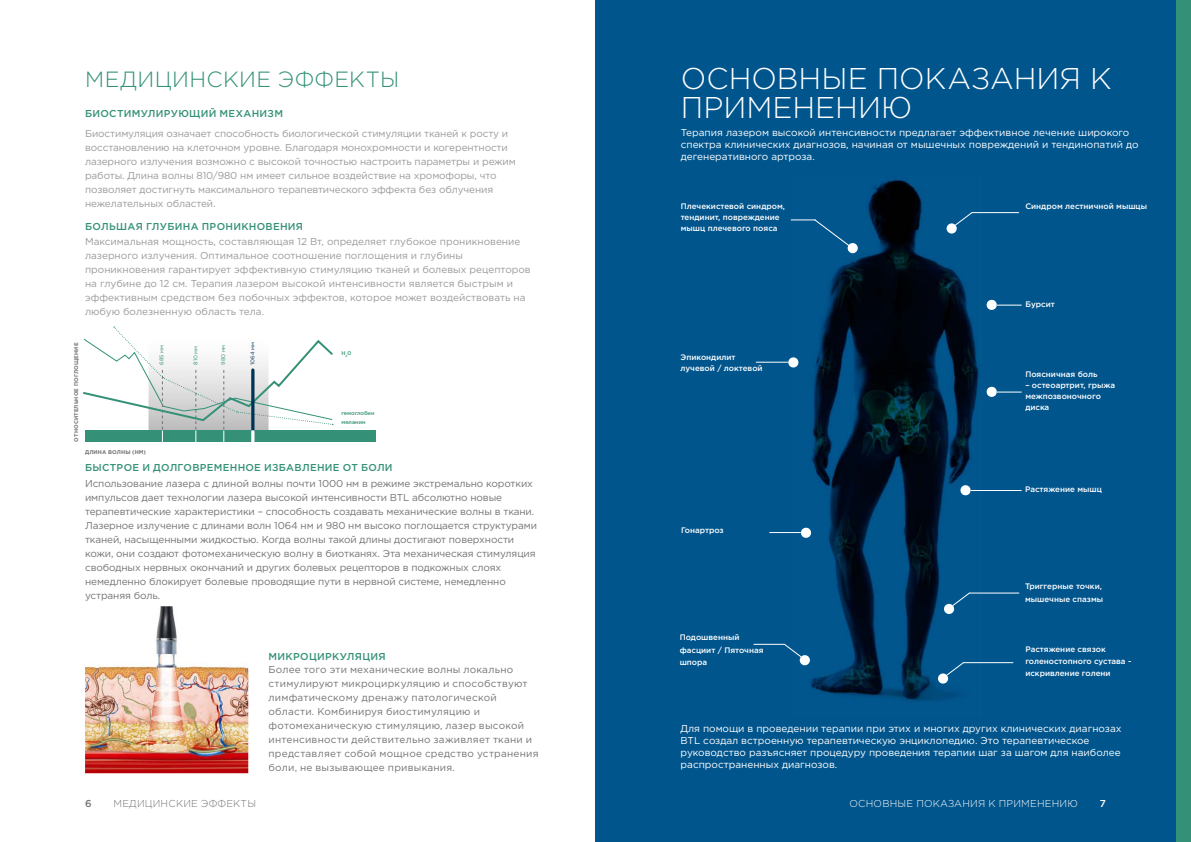
<style>
.page{position:relative;width:1191px;height:842px;background:#fff}
.page>*{position:absolute;margin:0;border:0;box-sizing:border-box;transform-origin:0 0}
.t1{font:300 30px/29px "Gotham Pro";color:#fff}
.t2{font:300 22px "Gotham Pro";letter-spacing:.02em;color:#349177}
.t3{font:10px/14px "Gotham Pro";letter-spacing:-.01em;color:#9b9a9a}
.t4{font:10px/14px "Gotham Pro";letter-spacing:-.01em;color:#747373}
.t5{font:10px/12px "Gotham Pro";color:#fff}
.t6{font:10px/14px "Gotham Pro";letter-spacing:.02em;color:#747373}
.t7{font:500 10px "Gotham Pro";letter-spacing:.03em;color:#349177}
.t8{font:300 10px "Gotham Pro";letter-spacing:.02em;color:#fff}
.t9{font:300 10px "Gotham Pro";letter-spacing:.02em;color:#747373}
.t10{font:500 10px "Gotham Pro";color:#747373}
.t11{font:500 10px "Gotham Pro";color:#fff}
.t12{font:500 8px/11px "Gotham Pro";color:#fff}
.t13{font:700 5.4px "Gotham Pro";letter-spacing:.02em;color:#747373}
.t14{font:500 5.4px/8.2px "Gotham Pro";color:#349177}
.t15{font:5.4px "Gotham Pro";color:#349177}
.t16{font:5.4px "Gotham Pro";color:#003456}
</style>
<div class="page">
<div style="left:595px;top:0;width:596px;height:842px;background:#00558d"></div>
<img style="left:800px;top:179px;width:181px;height:522px">
<img style="left:85px;top:665px;width:163px;height:108px">
<div style="left:946px;top:223px;width:10px;height:11px;background:#fff;border-radius:50%"></div>
<svg style="left:954px;top:212px;width:18px;height:14px"></svg>
<hr style="left:972px;top:212px;width:46px;height:1px;background:#fff">
<svg style="left:986px;top:299px;width:35px;height:11px"></svg>
<svg style="left:787px;top:357px;width:12px;height:11px"></svg>
<hr style="left:756px;top:362px;width:32px;height:1px;background:#fff">
<svg style="left:800px;top:527px;width:11px;height:11px"></svg>
<hr style="left:769px;top:532px;width:31px;height:1px;background:#fff">
<svg style="left:986px;top:386px;width:35px;height:11px"></svg>
<svg style="left:959px;top:484px;width:12px;height:12px"></svg>
<hr style="left:971px;top:490px;width:50px;height:1px;background:#fff">
<div style="left:847px;top:243px;width:10px;height:10px;background:#fff;border-radius:50%"></div>
<svg style="left:791px;top:219px;width:59px;height:28px"></svg>
<div style="left:944px;top:604px;width:10px;height:10px;background:#fff;border-radius:50%"></div>
<svg style="left:952px;top:592px;width:18px;height:14px"></svg>
<hr style="left:969px;top:593px;width:50px;height:1px;background:#fff">
<div style="left:938px;top:673px;width:10px;height:11px;background:#fff;border-radius:50%"></div>
<svg style="left:946px;top:662px;width:18px;height:14px"></svg>
<hr style="left:963px;top:662px;width:50px;height:1px;background:#fff">
<div style="left:799px;top:655px;width:11px;height:10px;background:#fff;border-radius:50%"></div>
<svg style="left:784px;top:644px;width:17px;height:13px"></svg>
<hr style="left:754px;top:644px;width:30px;height:1px;background:#fff">
<div style="left:85px;top:430px;width:290px;height:12px;background:#349177"></div>
<svg style="left:83px;top:326px;width:251px;height:116px"></svg>
<div style="left:1176px;top:0;width:15px;height:842px;background:#349177"></div>
<img style="left:147px;top:669px;width:40px;height:83px">
<img style="left:147px;top:744px;width:40px;height:4px">
<img style="left:150px;top:729px;width:34px;height:8px">
<img style="left:151px;top:715px;width:31px;height:7px">
<img style="left:153px;top:701px;width:27px;height:6px">
<img style="left:155px;top:686px;width:23px;height:6px">
<img style="left:154px;top:606px;width:25px;height:63px">
<img style="left:158px;top:654px;width:17px;height:15px">
<h2 class="t2" style="left:85px;top:67px;width:316px">МЕДИЦИНСКИЕ ЭФФЕКТЫ</h2>
<p class="t7" style="left:85px;top:108px;width:199px">БИОСТИМУЛИРУЮЩИЙ МЕХАНИЗМ</p>
<p class="t3" style="left:85px;top:127px;width:432px">Биостимуляция означает способность биологической стимуляции тканей к росту и восстановлению на клеточном уровне. Благодаря монохромности и когерентности лазерного излучения возможно с высокой точностью настроить параметры и режим работы. Длина волны 810/980 нм имеет сильное воздействие на хромофоры, что позволяет достигнуть максимального терапевтического эффекта без облучения нежелательных областей.</p>
<p class="t7" style="left:85px;top:220px;width:219px">БОЛЬШАЯ ГЛУБИНА ПРОНИКНОВЕНИЯ</p>
<p class="t3" style="left:85px;top:234px;width:447px">Максимальная мощность, составляющая 12 Вт, определяет глубокое проникновение лазерного излучения. Оптимальное соотношение поглощения и глубины проникновения гарантирует эффективную стимуляцию тканей и болевых рецепторов на глубине до 12 см. Терапия лазером высокой интенсивности является быстрым и эффективным средством без побочных эффектов, которое может воздействовать на любую болезненную область тела.</p>
<p class="t13" style="left:73px;top:442px;width:101px;rotate:-90deg">ОТНОСИТЕЛЬНОЕ ПОГЛОЩЕНИЕ</p>
<p class="t14" style="left:341px;top:349px;width:12px">H<sub>2</sub>0</p>
<p class="t15" style="left:159px;top:365px;width:21px;rotate:-90deg">685 мм</p>
<p class="t15" style="left:192px;top:365px;width:20px;rotate:-90deg">810 мм</p>
<p class="t15" style="left:220px;top:365px;width:22px;rotate:-90deg">980 мм</p>
<p class="t16" style="left:249px;top:365px;width:24px;rotate:-90deg">1064 мм</p>
<p class="t14" style="left:341px;top:409px;width:35px">гемоглобин меланин</p>
<p class="t13" style="left:85px;top:449px;width:62px">ДЛИНА ВОЛНЫ (НМ)</p>
<p class="t7" style="left:85px;top:462px;width:309px">БЫСТРОЕ И ДОЛГОВРЕМЕННОЕ ИЗБАВЛЕНИЕ ОТ БОЛИ</p>
<p class="t4" style="left:85px;top:477px;width:453px">Использование лазера с длиной волны почти 1000 нм в режиме экстремально коротких импульсов дает технологии лазера высокой интенсивности BTL абсолютно новые терапевтические характеристики – способность создавать механические волны в ткани.<br>Лазерное излучение с длинами волн 1064 нм и 980 нм высоко поглощается структурами тканей, насыщенными жидкостью. Когда волны такой длины достигают поверхности кожи, они создают фотомеханическую волну в биотканях. Эта механическая стимуляция свободных нервных окончаний и других болевых рецепторов в подкожных слоях немедленно блокирует болевые проводящие пути в нервной системе, немедленно устраняя боль.</p>
<p class="t7" style="left:269px;top:651px;width:118px">МИКРОЦИРКУЛЯЦИЯ</p>
<p class="t6" style="left:268px;top:662px;width:272px">Более того эти механические волны локально стимулируют микроциркуляцию и способствуют лимфатическому дренажу патологической области. Комбинируя биостимуляцию и фотомеханическую стимуляцию, лазер высокой интенсивности действительно заживляет ткани и представляет собой мощное средство устранения боли, не вызывающее привыкания.</p>
<h1 class="t1" style="left:681px;top:64px;width:432px">ОСНОВНЫЕ ПОКАЗАНИЯ К<br>ПРИМЕНЕНИЮ</h1>
<p class="t5" style="left:681px;top:126px;width:459px">Терапия лазером высокой интенсивности предлагает эффективное лечение широкого спектра клинических диагнозов, начиная от мышечных повреждений и тендинопатий до дегенеративного артроза.</p>
<p class="t12" style="left:681px;top:201px;width:106px">Плечекистевой синдром, тендинит, повреждение мышц плечевого пояса</p>
<p class="t12" style="left:680px;top:351px;width:84px">Эпикондилит лучевой / локтевой</p>
<p class="t12" style="left:681px;top:524px;width:44px">Гонартроз</p>
<p class="t12" style="left:1025px;top:201px;width:123px">Синдром лестничной мышцы</p>
<p class="t12" style="left:1025px;top:298px;width:31px">Бурсит</p>
<p class="t12" style="left:1025px;top:368px;width:74px">Поясничная боль</p>
<p class="t12" style="left:1025px;top:379px;width:91px">– остеоартрит, грыжа межпозвоночного диска</p>
<p class="t12" style="left:1025px;top:484px;width:78px">Растяжение мышц</p>
<p class="t12" style="left:1025px;top:580px;width:80px;line-height:12.5px">Триггерные точки, мышечные спазмы</p>
<p class="t12" style="left:679px;top:631px;width:85px;line-height:12.2px">Подошвенный фасциит / Пяточная шпора</p>
<p class="t12" style="left:1025px;top:643px;width:107px;line-height:12.2px">Растяжение связок голеностопного сустава - искривление голени</p>
<p class="t5" style="left:680px;top:723px;width:442px">Для помощи в проведении терапии при этих и многих других клинических диагнозах BTL создал встроенную терапевтическую энциклопедию. Это терапевтическое руководство разъясняет процедуру проведения терапии шаг за шагом для наиболее распространенных диагнозов.</p>
<p class="t9" style="left:113px;top:798px;width:144px">МЕДИЦИНСКИЕ ЭФФЕКТЫ</p>
<p class="t8" style="left:849px;top:798px;width:230px">ОСНОВНЫЕ ПОКАЗАНИЯ К ПРИМЕНЕНИЮ</p>
<p class="t10" style="left:85px;top:797px;width:8px">6</p>
<p class="t11" style="left:1099px;top:797px;width:8px">7</p>
</div>
